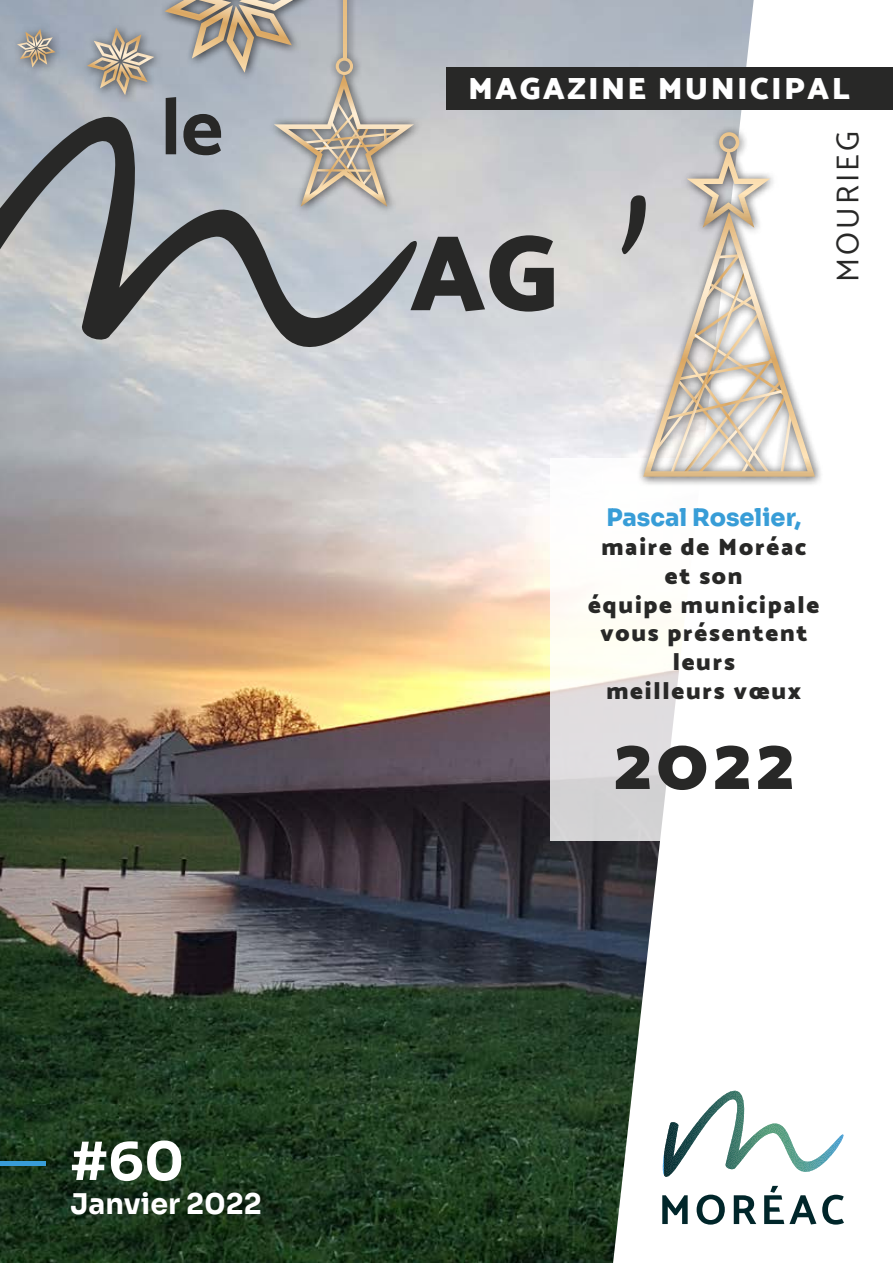
<style>
.page{position:relative;width:893px;height:1263px;background:#fff}
.page>*{position:absolute;margin:0;border:0;box-sizing:border-box;transform-origin:0 0}
.t1{font:148.5px "Alpha 54";color:#282827}
.t2{font:900 108px "Catamaran";color:#282827}
.t3{font:700 81px "Catamaran";color:#282827}
.t4{font:900 75px "Catamaran";color:#282827}
.t5{font:700 52.5px "Sora";color:#fff}
.t6{font:31.5px "Catamaran";letter-spacing:.1em;color:#282827}
.t7{font:900 31.2px "Catamaran";letter-spacing:.075em;color:#fff}
.t8{font:700 28.5px "Sora";color:#fff}
.t9{font:900 24px/28.8px "Catamaran";color:#282827;text-align:center}
.t10{font:800 24px "Sora";color:#389dd7}
</style>
<div class="page">
<img style="left:0;top:0;width:754px;height:1263px">
<svg style="left:0;top:0;width:443px;height:469px"></svg>
<div style="left:447px;top:67px;width:446px;height:43px;background:#282827"></div>
<hr style="left:0;top:1161px;width:45px;height:4px;background:#389dd7">
<svg style="left:651px;top:1091px;width:193px;height:133px"></svg>
<svg style="left:550px;top:458px;width:204px;height:382px"></svg>
<div style="left:636px;top:125px;width:189px;height:362px;background:#000;opacity:.75"></div>
<svg style="left:643px;top:212px;width:172px;height:265px"></svg>
<svg style="left:647px;top:132px;width:164px;height:342px"></svg>
<div style="left:11px;top:23px;width:54px;height:53px;background:#000;opacity:.75"></div>
<svg style="left:17px;top:29px;width:39px;height:39px"></svg>
<div style="left:81px;top:22px;width:83px;height:82px;background:#000;opacity:.75"></div>
<svg style="left:87px;top:28px;width:67px;height:67px"></svg>
<div style="left:158px;top:0;width:157px;height:82px;background:#a8b0bc"></div>
<div style="left:268px;top:0;width:155px;height:216px;background:#000;opacity:.75"></div>
<svg style="left:164px;top:0;width:250px;height:207px"></svg>
<hr style="left:343px;top:0;width:3px;height:59px;background:#e9c084">
<h3 class="t3" style="left:160px;top:79px;width:64px">le</h3>
<h3 class="t5" style="left:70px;top:1118px;width:116px">#60</h3>
<p class="t8" style="left:70px;top:1180px;width:193px">Janvier 2022</p>
<h3 class="t7" style="left:468px;top:70px;width:383px">magazine municipal</h3>
<h3 class="t6" style="left:829px;top:282px;width:152px;rotate:-90deg">MOURIEG</h3>
<h1 class="t1" style="left:647px;top:283px;width:27px;rotate:-180deg">‘</h1>
<h2 class="t2" style="left:409px;top:210px;width:150px">ag</h2>
<p class="t10" style="left:606px;top:498px;width:196px">Pascal Roselier,</p>
<p class="t9" style="left:588px;top:532px;width:232px">maire de Moréac et son<br>équipe municipale vous présentent leurs<br>meilleurs vœux</p>
<h3 class="t4" style="left:614px;top:719px;width:181px">2022</h3>
</div>
